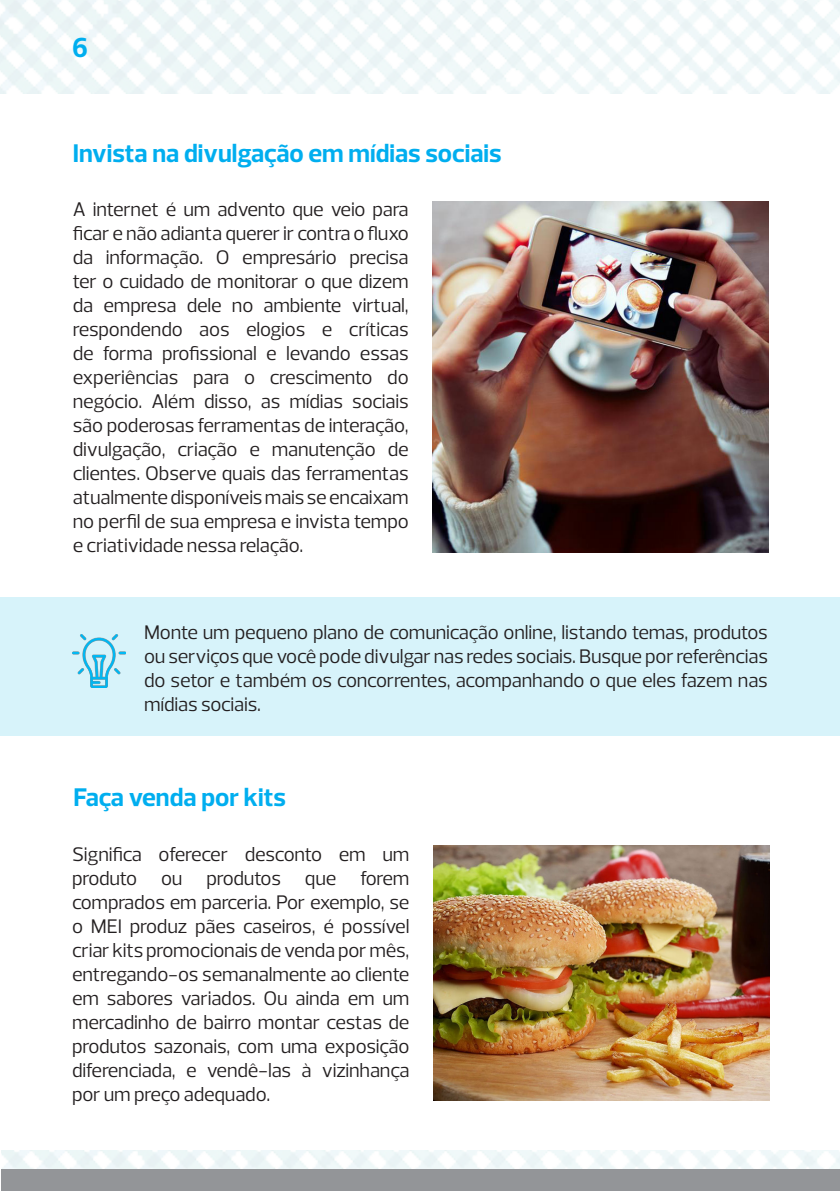
<style>
.page{position:relative;width:840px;height:1191px;background:#fff}
.page>*{position:absolute;margin:0;border:0;box-sizing:border-box;transform-origin:0 0}
.t1{font:700 28px "Prelo";color:#00aeef}
.t2{font:700 26px "Prelo";color:#00aeef}
.t3{font:20px/24px "Prelo";letter-spacing:-.01em;color:#231f20;text-align:justify}
</style>
<div class="page">
<div style="left:1px;top:1169px;width:838px;height:22px;background:#939598"></div>
<img style="left:432px;top:201px;width:336px;height:351px">
<div style="left:0;top:597px;width:839px;height:139px;background:#d7f3fa"></div>
<img style="left:433px;top:846px;width:336px;height:255px">
<img style="left:73px;top:634px;width:53px;height:53px">
<h1 class="t1" style="left:72px;top:30px;width:17px">6</h1>
<p class="t2" style="left:73px;top:137px;width:430px">Invista na divulgação em mídias sociais</p>
<p class="t3" style="left:73px;top:197px;width:337px">A internet é um advento que veio para ficar e não adianta querer ir contra o fluxo da informação. O empresário precisa ter o cuidado de monitorar o que dizem da empresa dele no ambiente virtual, respondendo aos elogios e críticas de forma profissional e levando essas experiências para o crescimento do negócio. Além disso, as mídias sociais são poderosas ferramentas de interação, divulgação, criação e manutenção de clientes. Observe quais das ferramentas atualmente disponíveis mais se encaixam no perfil de sua empresa e invista tempo e criatividade nessa relação.</p>
<p class="t3" style="left:144px;top:620px;width:625px">Monte um pequeno plano de comunicação online, listando temas, produtos ou serviços que você pode divulgar nas redes sociais. Busque por referências do setor e também os concorrentes, acompanhando o que eles fazem nas mídias sociais.</p>
<p class="t2" style="left:73px;top:781px;width:214px">Faça venda por kits</p>
<p class="t3" style="left:72px;top:842px;width:339px">Significa oferecer desconto em um produto ou produtos que forem comprados em parceria. Por exemplo, se o MEI produz pães caseiros, é possível criar kits promocionais de venda por mês, entregando-os semanalmente ao cliente em sabores variados. Ou ainda em um mercadinho de bairro montar cestas de produtos sazonais, com uma exposição diferenciada, e vendê-las à vizinhança por um preço adequado.</p>
</div>
